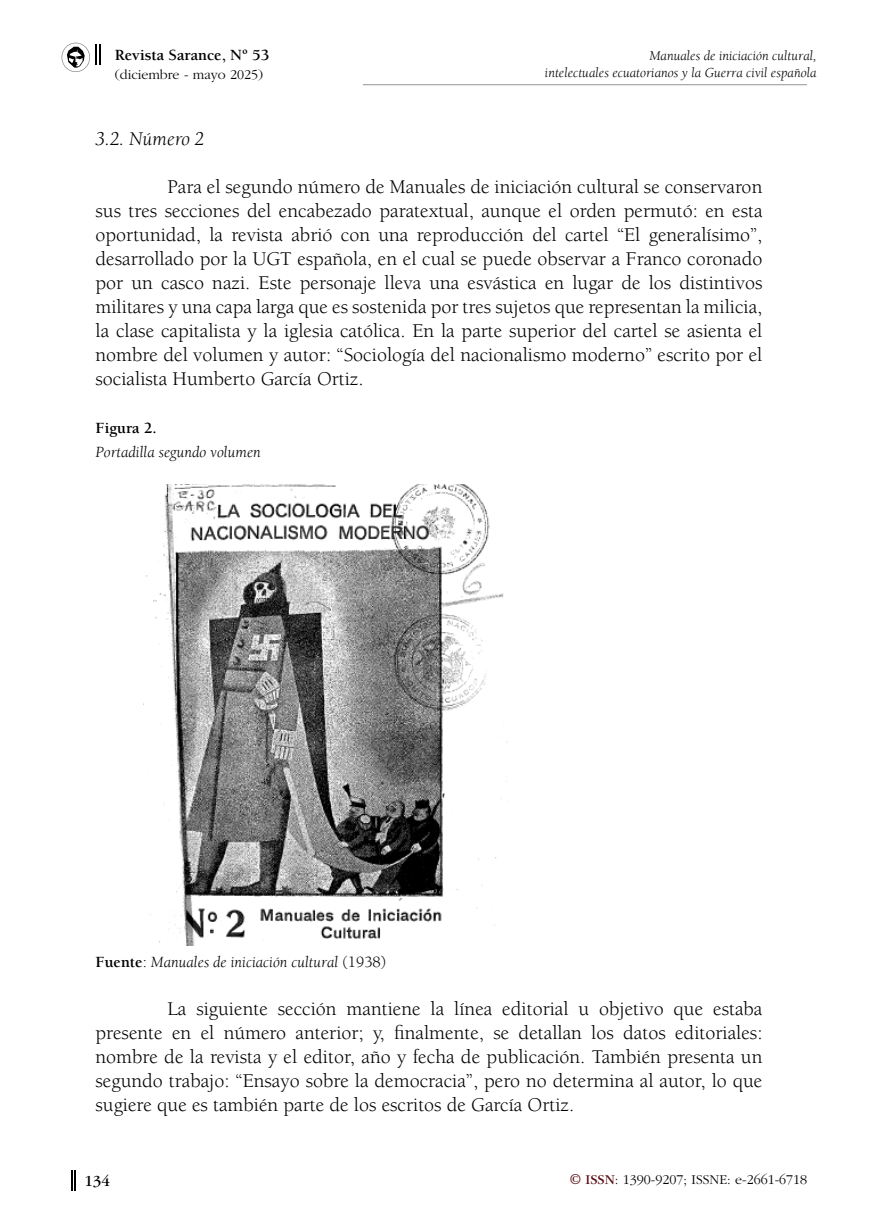
<style>
.page{position:relative;width:879px;height:1219px;background:#fff}
.page>*{position:absolute;margin:0;border:0;box-sizing:border-box;transform-origin:0 0}
.t1{font:20px/24px "Berkeley Std";color:#000;text-align:justify}
.t2{font:italic 20px "Berkeley Std";color:#000}
.t3{font:italic 16px "Berkeley Std";color:#000}
.t4{font:700 16px "Berkeley Std";color:#000}
.t5{font:16px "ITC Garamond Std";color:#000}
.t6{font:italic 14px/16.8px "Berkeley Std";color:#000;text-align:right}
.t7{font:300 14px "ITC Garamond Std";color:#000}
.s1{font-weight:700;font-style:normal}
.s2{font-style:normal}
.s3{font-weight:400;color:#570c10}
</style>
<div class="page">
<svg style="left:62px;top:43px;width:28px;height:29px"></svg>
<hr style="left:363px;top:84px;width:444px;height:1px;background:#939598">
<svg style="left:96px;top:44px;width:1px;height:21px"></svg>
<hr style="left:99px;top:44px;width:2px;height:21px;background:#000">
<svg style="left:71px;top:1170px;width:5px;height:21px"></svg>
<img style="left:143px;top:484px;width:365px;height:461px">
<p class="t4" style="left:115px;top:46px;width:156px">Revista Sarance, Nº 53</p>
<p class="t7" style="left:115px;top:67px;width:150px">(diciembre - mayo 2025)</p>
<p class="t6" style="left:545px;top:47px;width:273px">Manuales de iniciación cultural,<br>intelectuales ecuatorianos y la Guerra civil española</p>
<p class="t2" style="left:96px;top:128px;width:110px">3.2. Número 2</p>
<p class="t1" style="left:96px;top:175px;width:668px;text-indent:72px">Para el segundo número de Manuales de iniciación cultural se conservaron sus tres secciones del encabezado paratextual, aunque el orden permutó: en esta oportunidad, la revista abrió con una reproducción del cartel “El generalísimo”, desarrollado por la UGT española, en el cual se puede observar a Franco coronado por un casco nazi. Este personaje lleva una esvástica en lugar de los distintivos militares y una capa larga que es sostenida por tres sujetos que representan la milicia, la clase capitalista y la iglesia católica. En la parte superior del cartel se asienta el nombre del volumen y autor: “Sociología del nacionalismo moderno” escrito por el socialista Humberto García Ortiz.</p>
<p class="t4" style="left:96px;top:420px;width:63px">Figura 2.</p>
<p class="t3" style="left:96px;top:443px;width:167px">Portadilla segundo volumen</p>
<p class="t3" style="left:96px;top:953px;width:292px"><span class="s1">Fuente</span><span class="s2">:</span> Manuales de iniciación cultural <span class="s2">(1938)</span></p>
<p class="t1" style="left:96px;top:997px;width:668px;text-indent:72px">La siguiente sección mantiene la línea editorial u objetivo que estaba presente en el número anterior; y, finalmente, se detallan los datos editoriales: nombre de la revista y el editor, año y fecha de publicación. También presenta un segundo trabajo: “Ensayo sobre la democracia”, pero no determina al autor, lo que sugiere que es también parte de los escritos de García Ortiz.</p>
<p class="t5" style="left:84px;top:1172px;width:27px">134</p>
<p class="t7" style="left:570px;top:1172px;width:239px"><span class="s3">© ISSN</span>: 1390-9207; ISSNE: e-2661-6718</p>
</div>
